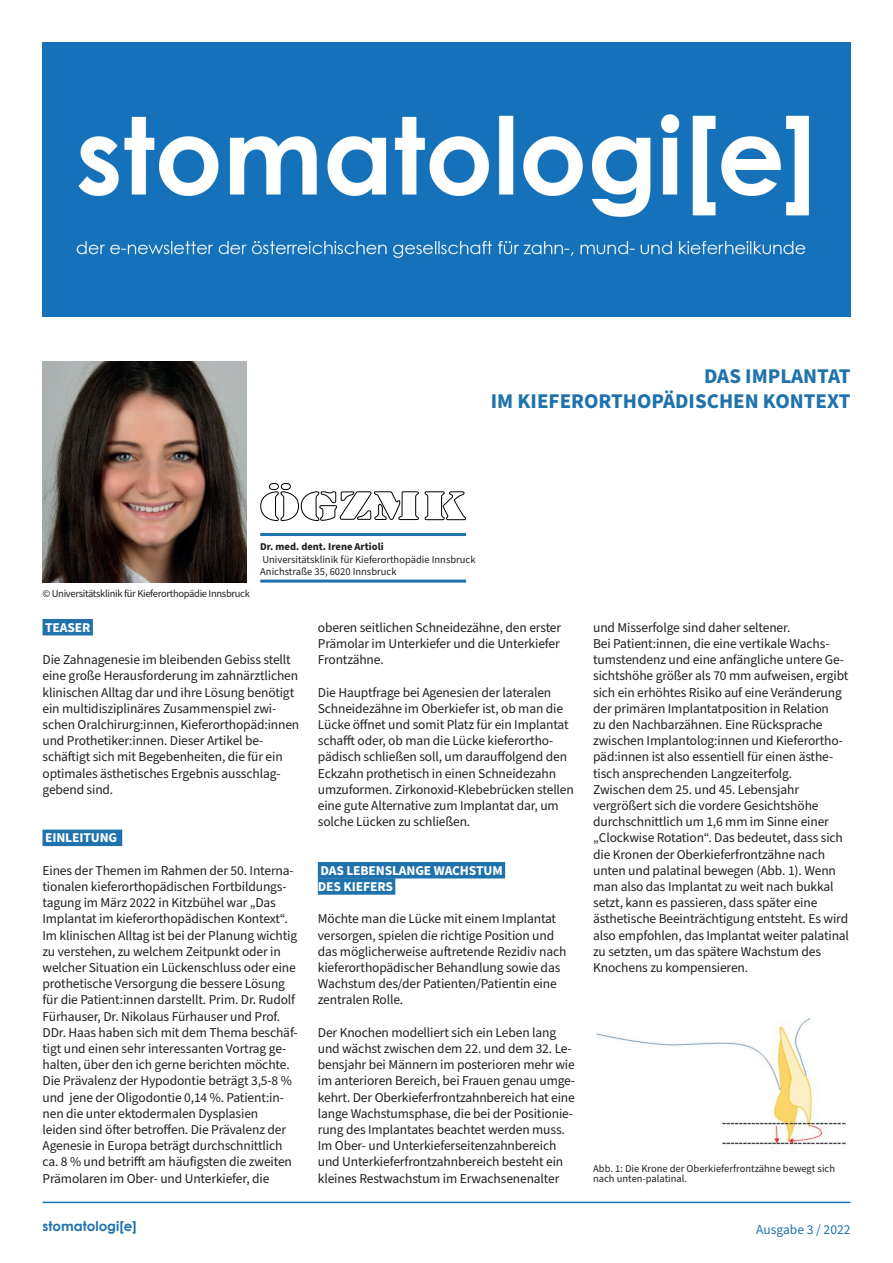
<style>
.page{position:relative;width:893px;height:1263px;background:#fff}
.page>*{position:absolute;margin:0;border:0;box-sizing:border-box;transform-origin:0 0}
.t1{font:700 21px/25.2px "Source Sans Pro";color:#2072ac;text-align:right}
.t2{font:13.5px/16.2px "Source Sans Pro";letter-spacing:-.01em;color:#231f20}
.t3{font:700 13.5px/16.2px "Source Sans Pro";letter-spacing:-.01em;color:#fff}
.t4{font:700 13.5px "Century Gothic";color:#2072ac}
.t5{font:13.5px "Source Sans Pro";color:#2072ac}
.t6{font:10.5px/12.6px "Source Sans Pro";color:#231f20}
.t7{font:10.5px "Source Sans Pro";letter-spacing:-.03em;color:#231f20}
.t8{font:700 10.5px "Source Sans Pro";color:#231f20}
</style>
<div class="page">
<img style="left:43px;top:43px;width:807px;height:274px">
<div style="left:43px;top:619px;width:50px;height:16px;background:#2072ac"></div>
<div style="left:43px;top:829px;width:79px;height:17px;background:#2072ac"></div>
<div style="left:318px;top:862px;width:187px;height:16px;background:#2072ac"></div>
<div style="left:318px;top:878px;width:77px;height:17px;background:#2072ac"></div>
<img style="left:43px;top:361px;width:204px;height:222px">
<hr style="left:43px;top:1201px;width:807px;height:2px;background:#2072ac">
<hr style="left:260px;top:533px;width:206px;height:3px;background:#2072ac">
<hr style="left:260px;top:580px;width:206px;height:3px;background:#2072ac">
<svg style="left:260px;top:483px;width:206px;height:38px"></svg>
<img style="left:596px;top:1018px;width:251px;height:131px">
<h1 class="t1" style="left:491px;top:364px;width:361px">DAS IMPLANTAT<br>IM KIEFERORTHOPÄDISCHEN KONTEXT</h1>
<p class="t7" style="left:43px;top:587px;width:209px">© Universitätsklinik für Kieferorthopädie Innsbruck</p>
<p class="t8" style="left:260px;top:540px;width:125px">Dr. med. dent. Irene Artioli</p>
<p class="t6" style="left:260px;top:553px;width:217px">Universitätsklinik für Kieferorthopädie Innsbruck<br>Anichstraße 35, 6020 Innsbruck</p>
<p class="t3" style="left:45px;top:619px;width:47px">TEASER</p>
<p class="t2" style="left:43px;top:652px;width:258px">Die Zahnagenesie im bleibenden Gebiss stellt eine große Herausforderung im zahnärztlichen klinischen Alltag dar und ihre Lösung benötigt ein multidisziplinäres Zusammenspiel zwi&shy;schen Oralchirurg:innen, Kieferorthopäd:innen und Prothetiker:innen. Dieser Artikel be&shy;schäftigt sich mit Begebenheiten, die für ein optimales ästhetisches Ergebnis ausschlag&shy;gebend sind.</p>
<p class="t3" style="left:45px;top:830px;width:74px">EINLEITUNG</p>
<p class="t2" style="left:43px;top:862px;width:257px">Eines der Themen im Rahmen der 50. Interna&shy;tionalen kieferorthopädischen Fortbildungs&shy;tagung im März 2022 in Kitzbühel war „Das Implantat im kieferorthopädischen Kontext“.<br>Im klinischen Alltag ist bei der Planung wichtig zu verstehen, zu welchem Zeitpunkt oder in welcher Situation ein Lückenschluss oder eine prothetische Versorgung die bessere Lösung für die Patient:innen darstellt. Prim. Dr. Rudolf Fürhauser, Dr. Nikolaus Fürhauser und Prof.<br>DDr. Haas haben sich mit dem Thema beschäf&shy;tigt und einen sehr interessanten Vortrag ge&shy;halten, über den ich gerne berichten möchte.<br>Die Prävalenz der Hypodontie beträgt 3,5-8 % und jene der Oligodontie 0,14 %. Patient:in&shy;nen die unter ektodermalen Dysplasien<br>leiden sind öfter betroffen. Die Prävalenz der Agenesie in Europa beträgt durchschnittlich ca. 8 % und betrifft am häufigsten die zweiten Prämolaren im Ober- und Unterkiefer, die</p>
<p class="t2" style="left:318px;top:619px;width:245px;text-align:justify">oberen seitlichen Schneidezähne, den erster Prämolar im Unterkiefer und die Unterkiefer Frontzähne.</p>
<p class="t2" style="left:318px;top:684px;width:258px">Die Hauptfrage bei Agenesien der lateralen Schneidezähne im Oberkiefer ist, ob man die Lücke öffnet und somit Platz für ein Implantat schafft oder, ob man die Lücke kieferortho&shy;pädisch schließen soll, um darauffolgend den Eckzahn prothetisch in einen Schneidezahn umzuformen. Zirkonoxid-Klebebrücken stellen eine gute Alternative zum Implantat dar, um solche Lücken zu schließen.</p>
<p class="t3" style="left:318px;top:862px;width:186px">DAS LEBENSLANGE WACHSTUM<br>DES KIEFERS</p>
<p class="t2" style="left:318px;top:911px;width:250px">Möchte man die Lücke mit einem Implantat versorgen, spielen die richtige Position und das möglicherweise auftretende Rezidiv nach kieferorthopädischer Behandlung sowie das Wachstum des/der Patienten/Patientin eine zentralen Rolle.</p>
<p class="t2" style="left:318px;top:1024px;width:259px">Der Knochen modelliert sich ein Leben lang und wächst zwischen dem 22. und dem 32. Le&shy;bensjahr bei Männern im posterioren mehr wie im anterioren Bereich, bei Frauen genau umge&shy;kehrt. Der Oberkieferfrontzahnbereich hat eine lange Wachstumsphase, die bei der Positionie&shy;rung des Implantates beachtet werden muss.<br>Im Ober- und Unterkieferseitenzahnbereich und Unterkieferfrontzahnbereich besteht ein kleines Restwachstum im Erwachsenenalter</p>
<p class="t2" style="left:593px;top:619px;width:257px">und Misserfolge sind daher seltener.<br>Bei Patient:innen, die eine vertikale Wachs&shy;tumstendenz und eine anfängliche untere Ge&shy;sichtshöhe größer als 70 mm aufweisen, ergibt sich ein erhöhtes Risiko auf eine Veränderung der primären Implantatposition in Relation<br>zu den Nachbarzähnen. Eine Rücksprache zwischen Implantolog:innen und Kieferortho&shy;päd:innen ist also essentiell für einen ästhe&shy;tisch ansprechenden Langzeiterfolg.<br>Zwischen dem 25. und 45. Lebensjahr vergrößert sich die vordere Gesichtshöhe durchschnittlich um 1,6 mm im Sinne einer „Clockwise Rotation“. Das bedeutet, dass sich die Kronen der Oberkieferfrontzähne nach unten und palatinal bewegen (Abb. 1). Wenn man also das Implantat zu weit nach bukkal setzt, kann es passieren, dass später eine ästhetische Beeinträchtigung entsteht. Es wird also empfohlen, das Implantat weiter palatinal zu setzten, um das spätere Wachstum des Knochens zu kompensieren.</p>
<p class="t6" style="left:593px;top:1163px;width:243px;line-height:10.5px">Abb. 1: Die Krone der Oberkieferfrontzähne bewegt sich nach unten-palatinal.</p>
<p class="t4" style="left:43px;top:1217px;width:96px">stomatologi[e]</p>
<p class="t5" style="left:756px;top:1221px;width:96px">Ausgabe 3 / 2022</p>
</div>
